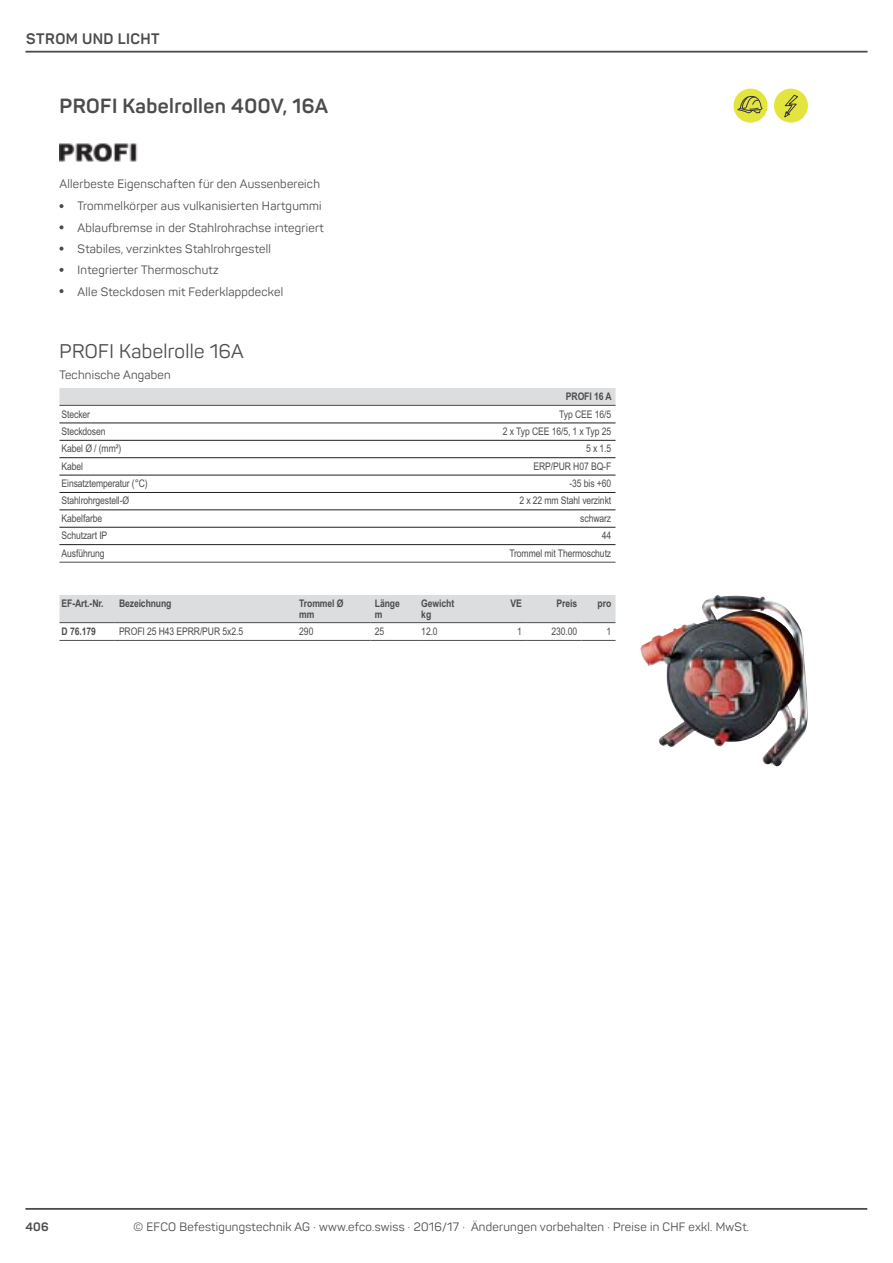
<style>
.page{position:relative;width:893px;height:1263px;background:#fff}
.page>*{position:absolute;margin:0;border:0;box-sizing:border-box;transform-origin:0 0}
.t1{font:700 20.25px "Panton";letter-spacing:.02em;color:#4c4c4e}
.t2{font:19.5px "Panton";letter-spacing:.02em;color:#4c4c4e}
.t3{font:700 15px "Panton";letter-spacing:.03em;color:#4c4c4e}
.t4{font:12px/21.5px "Panton";letter-spacing:.02em;color:#4c4c4e}
.t5{font:700 12px "Panton";color:#4c4c4e}
.t6{font:10.5px "Arial Narrow";letter-spacing:-.01em;color:#4c4c4e}
.t7{font:700 10.5px/11.2px "Arial Narrow";letter-spacing:-.01em;color:#4c4c4e}
</style>
<div class="page">
<svg style="left:59px;top:204px;width:5px;height:4px"></svg>
<svg style="left:59px;top:225px;width:5px;height:4px"></svg>
<svg style="left:59px;top:247px;width:5px;height:4px"></svg>
<svg style="left:59px;top:268px;width:5px;height:4px"></svg>
<svg style="left:59px;top:289px;width:5px;height:4px"></svg>
<div style="left:59px;top:388px;width:556px;height:17px;background:#dcddde"></div>
<hr style="left:59px;top:405px;width:556px;height:1px;background:#4c4c4e">
<hr style="left:59px;top:562px;width:556px;height:1px;background:#4c4c4e">
<hr style="left:59px;top:423px;width:556px;height:1px;background:#231f20">
<hr style="left:59px;top:440px;width:556px;height:1px;background:#231f20">
<hr style="left:59px;top:457px;width:556px;height:1px;background:#231f20">
<hr style="left:59px;top:475px;width:556px;height:1px;background:#231f20">
<hr style="left:59px;top:492px;width:556px;height:1px;background:#231f20">
<hr style="left:59px;top:510px;width:556px;height:1px;background:#231f20">
<hr style="left:59px;top:527px;width:556px;height:1px;background:#231f20">
<hr style="left:59px;top:544px;width:556px;height:1px;background:#231f20">
<div style="left:59px;top:595px;width:556px;height:27px;background:#dcddde"></div>
<hr style="left:59px;top:622px;width:56px;height:1px;background:#4c4c4e">
<hr style="left:115px;top:622px;width:180px;height:1px;background:#4c4c4e">
<hr style="left:295px;top:622px;width:76px;height:1px;background:#4c4c4e">
<hr style="left:371px;top:622px;width:46px;height:1px;background:#4c4c4e">
<hr style="left:417px;top:622px;width:109px;height:1px;background:#4c4c4e">
<hr style="left:526px;top:622px;width:55px;height:1px;background:#4c4c4e">
<hr style="left:581px;top:622px;width:34px;height:1px;background:#4c4c4e">
<hr style="left:59px;top:640px;width:56px;height:1px;background:#4c4c4e">
<hr style="left:115px;top:640px;width:180px;height:1px;background:#4c4c4e">
<hr style="left:295px;top:640px;width:76px;height:1px;background:#4c4c4e">
<hr style="left:371px;top:640px;width:46px;height:1px;background:#4c4c4e">
<hr style="left:417px;top:640px;width:109px;height:1px;background:#4c4c4e">
<hr style="left:526px;top:640px;width:55px;height:1px;background:#4c4c4e">
<hr style="left:581px;top:640px;width:34px;height:1px;background:#4c4c4e">
<div style="left:733px;top:89px;width:34px;height:34px;background:#e3e53e;border-radius:50%"></div>
<svg style="left:737px;top:95px;width:28px;height:19px"></svg>
<div style="left:774px;top:89px;width:34px;height:34px;background:#e3e53e;border-radius:50%"></div>
<svg style="left:784px;top:94px;width:14px;height:24px"></svg>
<img style="left:59px;top:143px;width:79px;height:19px">
<img style="left:640px;top:595px;width:168px;height:171px">
<hr style="left:25px;top:1208px;width:842px;height:2px;background:#4c4c4e">
<hr style="left:25px;top:51px;width:842px;height:2px;background:#4c4c4e">
<p class="t3" style="left:26px;top:34px;width:135px">STROM UND LICHT</p>
<h1 class="t1" style="left:59px;top:98px;width:270px">PROFI Kabelrollen 400V, 16A</h1>
<p class="t4" style="left:78px;top:175px;width:248px;text-indent:-18px">Allerbeste Eigenschaften für den Aussenbereich Trommelkörper aus vulkanisierten Hartgummi Ablaufbremse in der Stahlrohrachse integriert Stabiles, verzinktes Stahlrohrgestell Integrierter Thermoschutz<br>Alle Steckdosen mit Federklappdeckel</p>
<h2 class="t2" style="left:59px;top:344px;width:186px">PROFI Kabelrolle 16A</h2>
<p class="t4" style="left:59px;top:365px;width:113px">Technische Angaben</p>
<p class="t7" style="left:566px;top:391px;width:47px">PROFI 16 A</p>
<p class="t6" style="left:62px;top:410px;width:30px">Stecker</p>
<p class="t6" style="left:559px;top:410px;width:53px">Typ CEE 16/5</p>
<p class="t6" style="left:62px;top:427px;width:46px">Steckdosen</p>
<p class="t6" style="left:503px;top:427px;width:110px">2 x Typ CEE 16/5, 1 x Typ 25</p>
<p class="t6" style="left:62px;top:445px;width:61px">Kabel Ø / (mm²)</p>
<p class="t6" style="left:586px;top:445px;width:27px">5 x 1.5</p>
<p class="t6" style="left:62px;top:462px;width:23px">Kabel</p>
<p class="t6" style="left:533px;top:462px;width:79px">ERP/PUR H07 BQ-F</p>
<p class="t6" style="left:62px;top:480px;width:88px">Einsatztemperatur (°C)</p>
<p class="t6" style="left:569px;top:480px;width:43px">-35 bis +60</p>
<p class="t6" style="left:62px;top:497px;width:69px">Stahlrohrgestell-Ø</p>
<p class="t6" style="left:519px;top:497px;width:93px">2 x 22 mm Stahl verzinkt</p>
<p class="t6" style="left:62px;top:514px;width:42px">Kabelfarbe</p>
<p class="t6" style="left:580px;top:514px;width:32px">schwarz</p>
<p class="t6" style="left:62px;top:532px;width:47px">Schutzart IP</p>
<p class="t6" style="left:602px;top:532px;width:11px">44</p>
<p class="t6" style="left:62px;top:549px;width:45px">Ausführung</p>
<p class="t6" style="left:509px;top:549px;width:103px">Trommel mit Thermoschutz</p>
<p class="t7" style="left:62px;top:598px;width:43px">EF-Art.-Nr.</p>
<p class="t7" style="left:119px;top:598px;width:54px">Bezeichnung</p>
<p class="t7" style="left:299px;top:598px;width:46px">Trommel Ø mm</p>
<p class="t7" style="left:375px;top:598px;width:26px">Länge m</p>
<p class="t7" style="left:421px;top:598px;width:34px">Gewicht kg</p>
<p class="t7" style="left:510px;top:598px;width:13px">VE</p>
<p class="t7" style="left:557px;top:598px;width:22px">Preis</p>
<p class="t7" style="left:598px;top:598px;width:15px">pro</p>
<p class="t7" style="left:62px;top:627px;width:36px">D 76.179</p>
<p class="t6" style="left:119px;top:627px;width:126px">PROFI 25 H43 EPRR/PUR 5x2.5</p>
<p class="t6" style="left:299px;top:627px;width:16px">290</p>
<p class="t6" style="left:375px;top:627px;width:11px">25</p>
<p class="t6" style="left:421px;top:627px;width:18px">12.0</p>
<p class="t6" style="left:517px;top:627px;width:6px">1</p>
<p class="t6" style="left:551px;top:627px;width:27px">230.00</p>
<p class="t6" style="left:606px;top:627px;width:6px">1</p>
<p class="t5" style="left:25px;top:1222px;width:25px">406</p>
<p class="t4" style="left:133px;top:1217px;width:617px">© EFCO Befestigungstechnik AG · www.efco.swiss · 2016/17 · Änderungen vorbehalten · Preise in CHF exkl. MwSt.</p>
</div>
